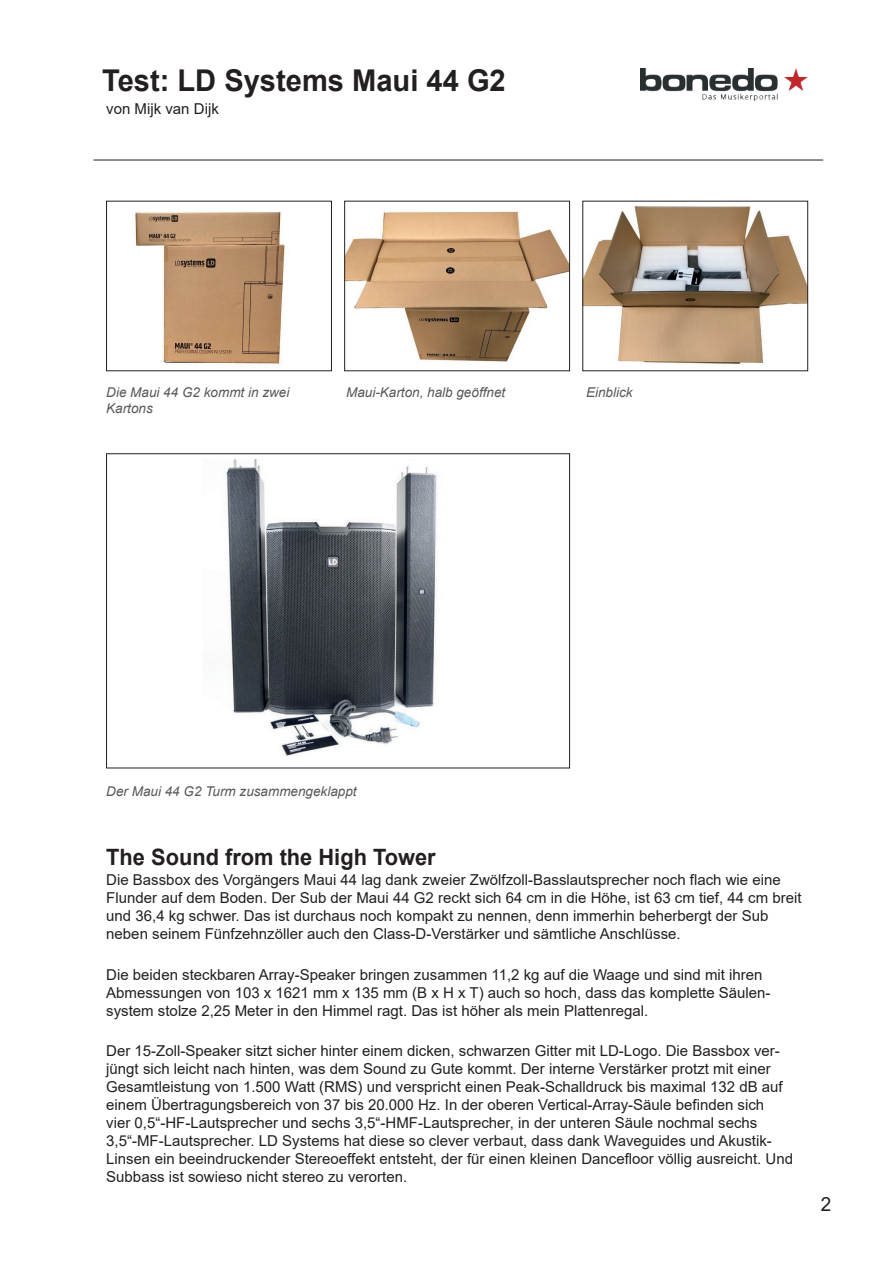
<style>
.page{position:relative;width:893px;height:1263px;background:#fff}
.page>*{position:absolute;margin:0;border:0;box-sizing:border-box;transform-origin:0 0}
.t1{font:700 30px "Arial";color:#231f20}
.t2{font:700 22.5px "Arial";color:#231f20}
.t3{font:19.5px "Arial";color:#231f20}
.t4{font:15px/18px "Arial";color:#231f20}
.t5{font:italic 13.5px/16.2px "Arial";color:#57585a}
</style>
<div class="page">
<hr style="left:94px;top:160px;width:729px;height:1px;background:#231f20">
<img style="left:640px;top:68px;width:168px;height:33px">
<img style="left:135px;top:211px;width:152px;height:154px">
<div style="left:106px;top:201px;width:226px;height:170px;border:1px solid #231f20"></div>
<img style="left:346px;top:211px;width:222px;height:151px">
<div style="left:344px;top:201px;width:226px;height:170px;border:1px solid #231f20"></div>
<img style="left:585px;top:206px;width:221px;height:158px">
<img style="left:226px;top:460px;width:211px;height:297px">
<div style="left:106px;top:453px;width:464px;height:315px;border:1px solid #231f20"></div>
<h1 class="t1" style="left:102px;top:59px;width:405px">Test: LD Systems Maui 44 G2</h1>
<p class="t4" style="left:106px;top:100px;width:114px">von Mijk van Dijk</p>
<p class="t5" style="left:106px;top:385px;width:185px">Die Maui 44 G2 kommt in zwei<br>Kartons</p>
<p class="t5" style="left:346px;top:385px;width:161px">Maui-Karton, halb geöffnet</p>
<p class="t5" style="left:586px;top:385px;width:48px">Einblick</p>
<p class="t5" style="left:106px;top:783px;width:252px">Der Maui 44 G2 Turm zusammengeklappt</p>
<h2 class="t2" style="left:106px;top:841px;width:331px">The Sound from the High Tower</h2>
<p class="t4" style="left:106px;top:871px;width:697px">Die Bassbox des Vorgängers Maui 44 lag dank zweier Zwölfzoll-Basslautsprecher noch flach wie eine Flunder auf dem Boden. Der Sub der Maui 44 G2 reckt sich 64 cm in die Höhe, ist 63 cm tief, 44 cm breit und 36,4 kg schwer. Das ist durchaus noch kompakt zu nennen, denn immerhin beherbergt der Sub neben seinem Fünfzehnzöller auch den Class-D-Verstärker und sämtliche Anschlüsse.</p>
<p class="t4" style="left:106px;top:965px;width:665px">Die beiden steckbaren Array-Speaker bringen zusammen 11,2 kg auf die Waage und sind mit ihren<br>Abmessungen von 103 x 1621 mm x 135 mm (B x H x T) auch so hoch, dass das komplette Säulen&shy;system stolze 2,25 Meter in den Himmel ragt. Das ist höher als mein Plattenregal.</p>
<p class="t4" style="left:106px;top:1041px;width:688px">Der 15-Zoll-Speaker sitzt sicher hinter einem dicken, schwarzen Gitter mit LD-Logo. Die Bassbox ver&shy;jüngt sich leicht nach hinten, was dem Sound zu Gute kommt. Der interne Verstärker protzt mit einer Gesamtleistung von 1.500 Watt (RMS) und verspricht einen Peak-Schalldruck bis maximal 132 dB auf einem Übertragungsbereich von 37 bis 20.000 Hz. In der oberen Vertical-Array-Säule befinden sich<br>vier 0,5“-HF-Lautsprecher und sechs 3,5“-HMF-Lautsprecher, in der unteren Säule nochmal sechs 3,5“-MF-Lautsprecher. LD Systems hat diese so clever verbaut, dass dank Waveguides und Akustik-Linsen ein beeindruckender Stereoeffekt entsteht, der für einen kleinen Dancefloor völlig ausreicht. Und Subbass ist sowieso nicht stereo zu verorten.</p>
<h3 class="t3" style="left:821px;top:1191px;width:12px">2</h3>
</div>
